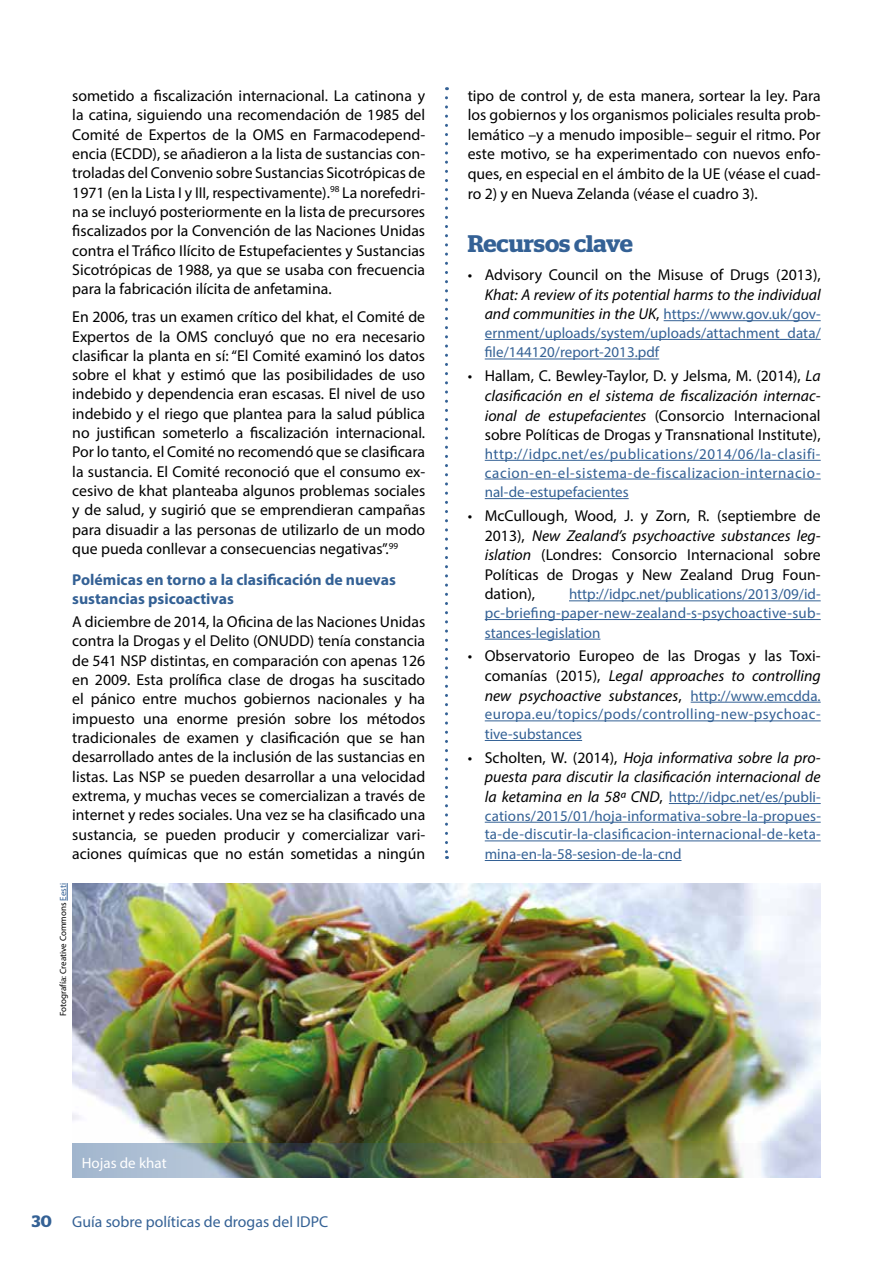
<style>
.page{position:relative;width:893px;height:1263px;background:#fff}
.page>*{position:absolute;margin:0;border:0;box-sizing:border-box;transform-origin:0 0}
.t1{font:600 24px "Stag";letter-spacing:-.005em;color:#346195}
.t2{font:600 16.5px "Stag";color:#346195}
.t3{font:15.75px/19.4px "Myriad Pro";color:#000;text-align:justify}
.t4{font:italic 15.75px/19.6px "Myriad Pro";color:#000;text-align:right}
.t5{font:700 15.75px/18.5px "Myriad Pro";color:#346195}
.t6{font:15.75px "Myriad Pro";color:#346195}
.t7{font:15px/19.2px "Myriad Pro";letter-spacing:.01em;color:#346195;text-align:justify}
.t8{font:15px/19.6px "Myriad Pro";letter-spacing:.03em;color:#346195}
.t9{font:15px "Myriad Pro";color:#fff}
.t10{font:9px "Myriad Pro";color:#000}
.s1{color:#346195}
.s2{font-style:italic;font-size:15.75px;color:#000}
.s3{font-size:15.75px;color:#000}
.s4{font-style:italic}
.s5{font-size:15px;color:#346195}
.s6{font-style:normal}
</style>
<div class="page">
<svg style="left:445px;top:98px;width:3px;height:761px"></svg>
<hr style="left:664px;top:320px;width:157px;height:1px;background:#346195">
<hr style="left:485px;top:339px;width:336px;height:1px;background:#346195">
<hr style="left:485px;top:359px;width:174px;height:1px;background:#346195">
<hr style="left:485px;top:460px;width:336px;height:1px;background:#346195">
<hr style="left:485px;top:479px;width:336px;height:1px;background:#346195">
<hr style="left:485px;top:498px;width:144px;height:1px;background:#346195">
<hr style="left:569px;top:600px;width:252px;height:1px;background:#346195">
<hr style="left:485px;top:619px;width:336px;height:1px;background:#346195">
<hr style="left:485px;top:639px;width:115px;height:1px;background:#346195">
<hr style="left:691px;top:702px;width:130px;height:1px;background:#346195">
<hr style="left:485px;top:720px;width:336px;height:1px;background:#346195">
<hr style="left:485px;top:740px;width:97px;height:1px;background:#346195">
<hr style="left:669px;top:803px;width:152px;height:1px;background:#346195">
<hr style="left:485px;top:822px;width:336px;height:1px;background:#346195">
<hr style="left:485px;top:840px;width:336px;height:1px;background:#346195">
<hr style="left:485px;top:860px;width:196px;height:1px;background:#346195">
<img style="left:72px;top:883px;width:749px;height:260px">
<img style="left:72px;top:1143px;width:749px;height:34px">
<svg style="left:67px;top:883px;width:1px;height:18px"></svg>
<p class="t3" style="left:72px;top:86px;width:354px">sometido a fiscalización internacional. La catinona y la catina, siguiendo una recomendación de 1985 del Comité de Expertos de la OMS en Farmacodepend&shy;encia (ECDD), se añadieron a la lista de sustancias con&shy;troladas del Convenio sobre Sustancias Sicotrópicas de 1971 (en la Lista I y III, respectivamente).<sup>98</sup> La norefedri&shy;na se incluyó posteriormente en la lista de precursores fiscalizados por la Convención de las Naciones Unidas contra el Tráfico Ilícito de Estupefacientes y Sustancias Sicotrópicas de 1988, ya que se usaba con frecuencia para la fabricación ilícita de anfetamina.</p>
<p class="t3" style="left:72px;top:307px;width:354px">En 2006, tras un examen crítico del khat, el Comité de Expertos de la OMS concluyó que no era necesario clasificar la planta en sí: “El Comité examinó los datos sobre el khat y estimó que las posibilidades de uso indebido y dependencia eran escasas. El nivel de uso indebido y el riego que plantea para la salud pública no justifican someterlo a fiscalización internacional.<br>Por lo tanto, el Comité no recomendó que se clasificara la sustancia. El Comité reconoció que el consumo ex&shy;cesivo de khat planteaba algunos problemas sociales y de salud, y sugirió que se emprendieran campañas para disuadir a las personas de utilizarlo de un modo que pueda conllevar a consecuencias negativas”.<sup>99</sup></p>
<p class="t5" style="left:72px;top:570px;width:325px">Polémicas en torno a la clasificación de nuevas sustancias psicoactivas</p>
<p class="t3" style="left:72px;top:612px;width:354px">A diciembre de 2014, la Oficina de las Naciones Unidas contra la Drogas y el Delito (ONUDD) tenía constancia de 541 NSP distintas, en comparación con apenas 126 en 2009. Esta prolífica clase de drogas ha suscitado el pánico entre muchos gobiernos nacionales y ha impuesto una enorme presión sobre los métodos tradicionales de examen y clasificación que se han desarrollado antes de la inclusión de las sustancias en listas. Las NSP se pueden desarrollar a una velocidad extrema, y muchas veces se comercializan a través de internet y redes sociales. Una vez se ha clasificado una sustancia, se pueden producir y comercializar vari&shy;aciones químicas que no están sometidas a ningún</p>
<p class="t10" style="left:58px;top:1016px;width:134px;rotate:-90deg">Fotografía: Creative Commons <span class="s1">Eesti</span></p>
<p class="t3" style="left:468px;top:85px;width:354px">tipo de control y, de esta manera, sortear la ley. Para los gobiernos y los organismos policiales resulta prob&shy;lemático –y a menudo imposible– seguir el ritmo. Por este motivo, se ha experimentado con nuevos enfo&shy;ques, en especial en el ámbito de la UE (véase el cuad&shy;ro 2) y en Nueva Zelanda (véase el cuadro 3).</p>
<h1 class="t1" style="left:468px;top:229px;width:167px">Recursos clave</h1>
<p class="t3" style="left:468px;top:265px;width:354px">• Advisory Council on the Misuse of Drugs (2013),</p>
<p class="t4" style="left:485px;top:284px;width:337px">Khat: A review of its potential harms to the individual</p>
<p class="t7" style="left:485px;top:304px;width:338px"><span class="s2">and communities in the UK</span><span class="s3">,</span> https://www.gov.uk/gov&shy;ernment/uploads/system/uploads/attachment_data/ file/144120/report-2013.pdf</p>
<p class="t3" style="left:485px;top:366px;width:337px;text-indent:-17px">• Hallam, C. Bewley-Taylor, D. y Jelsma, M. (2014), <span class="s4">La clasificación en el sistema de fiscalización internac&shy;ional de estupefacientes</span> (Consorcio Internacional sobre Políticas de Drogas y Transnational Institute),</p>
<p class="t7" style="left:485px;top:444px;width:337px">http://idpc.net/es/publications/2014/06/la-clasifi&shy;cacion-en-el-sistema-de-fiscalizacion-internacio&shy;nal-de-estupefacientes</p>
<p class="t3" style="left:485px;top:506px;width:337px;text-indent:-17px">• McCullough, Wood, J. y Zorn, R. (septiembre de 2013), <span class="s4">New Zealand’s psychoactive substances leg&shy;islation</span> (Londres: Consorcio Internacional sobre Políticas de Drogas y New Zealand Drug Foun&shy;dation),</p>
<p class="t7" style="left:485px;top:584px;width:337px;text-indent:84px">http://idpc.net/publications/2013/09/id&shy;pc-briefing-paper-new-zealand-s-psychoactive-sub&shy;stances-legislation</p>
<p class="t3" style="left:485px;top:646px;width:337px;text-indent:-17px">• Observatorio Europeo de las Drogas y las Toxi&shy;comanías (2015), <span class="s4">Legal approaches to controlling new psychoactive substances</span>, <span class="s5">http://www.emcdda.</span></p>
<p class="t8" style="left:485px;top:704px;width:337px">europa.eu/topics/pods/controlling-new-psychoac&shy;tive-substances</p>
<p class="t4" style="left:468px;top:747px;width:354px"><span class="s6">• Scholten, W. (2014),</span> Hoja informativa sobre la pro&shy;puesta para discutir la clasificación internacional de</p>
<p class="t7" style="left:485px;top:787px;width:338px"><span class="s2">la ketamina en la 58ª CND</span><span class="s3">,</span> http://idpc.net/es/publi&shy;cations/2015/01/hoja-informativa-sobre-la-propues&shy;ta-de-discutir-la-clasificacion-internacional-de-keta&shy;mina-en-la-58-sesion-de-la-cnd</p>
<p class="t9" style="left:82px;top:1154px;width:86px">Hojas de khat</p>
<p class="t2" style="left:32px;top:1212px;width:21px">30</p>
<p class="t6" style="left:72px;top:1212px;width:257px">Guía sobre políticas de drogas del IDPC</p>
</div>
